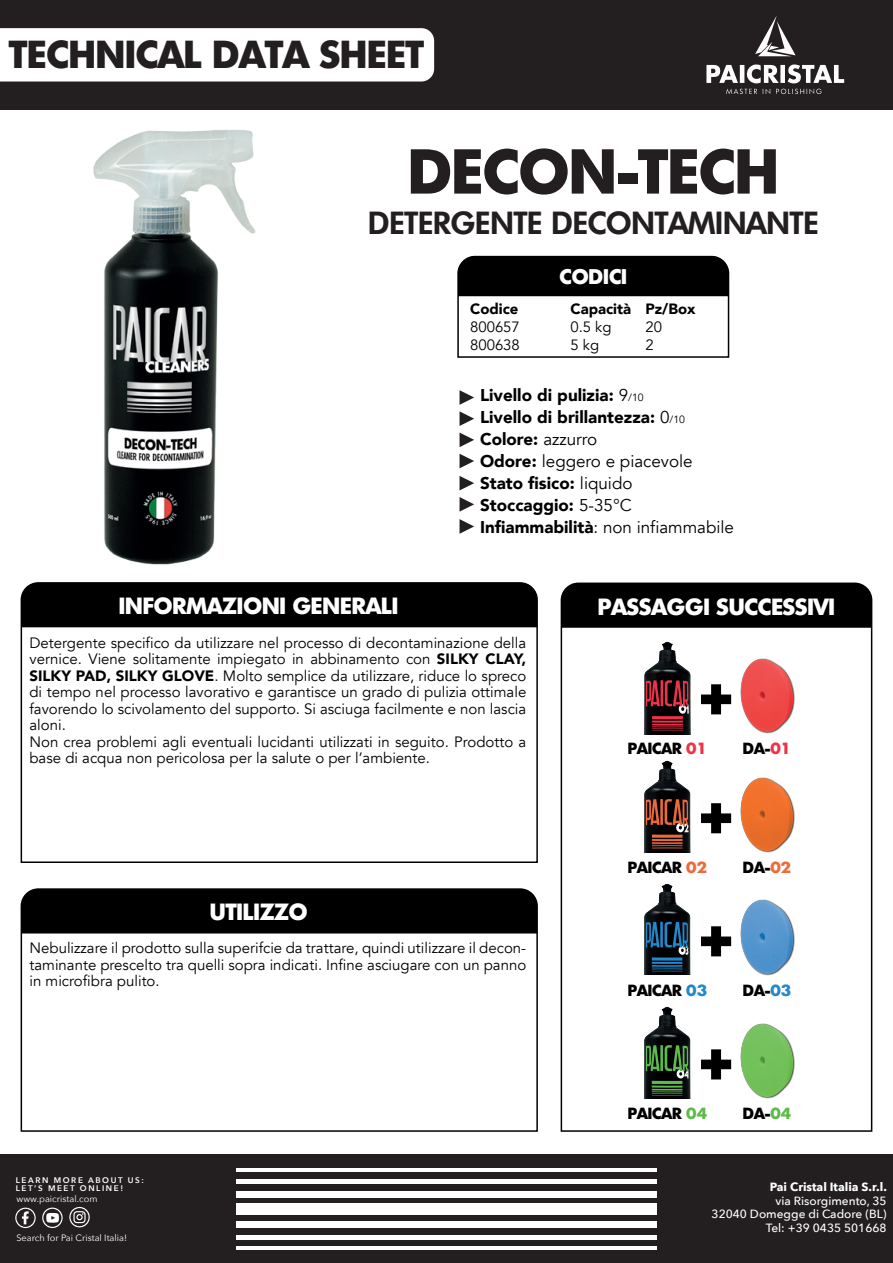
<style>
.page{position:relative;width:893px;height:1263px;background:#fff}
.page>*{position:absolute;margin:0;border:0;box-sizing:border-box;transform-origin:0 0}
.t1{font:800 62.1px "Limerick";color:#000001}
.t2{font:800 61.5px "Limerick";color:#231f20}
.t3{font:800 37.95px "Limerick";color:#231f20}
.t4{font:600 31.2px "Limerick";color:#231f20}
.t5{font:800 22.8px "Limerick";color:#fff}
.t6{font:800 20.7px "Limerick";color:#fff}
.t7{font:900 16.95px/22px "Avenir";color:#000001}
.t8{font:800 15.75px "Limerick";color:#000001}
.t9{font:15px/16.5px "Avenir";color:#000001}
.t10{font:14.85px/17.9px "Avenir";color:#000001}
.t11{font:900 14.85px "Avenir";color:#000001}
.t12{font:500 11.85px/13.5px "Avenir Next";color:#fff;text-align:right}
.t13{font:700 11.85px "Avenir Next";color:#fff}
.t14{font:9.15px "Avenir Next";color:#fff}
.t15{font:600 8.1px/8.1px "Avenir Next";letter-spacing:.2em;color:#fff}
.s1{font-weight:400}
.s2{font-weight:400;font-size:10.5px}
.s3{font-weight:900}
.s4{color:#ed3448}
.s5{color:#ef6939}
.s6{color:#2288c9}
.s7{color:#5dbb48}
</style>
<div class="page">
<div style="left:0;top:0;width:893px;height:110px;background:#231f20"></div>
<div style="left:0;top:28px;width:434px;height:54px;background:#fff"></div>
<img style="left:93px;top:130px;width:163px;height:435px">
<svg style="left:20px;top:582px;width:518px;height:281px"></svg>
<div style="left:21px;top:583px;width:516px;height:44px;background:#000001"></div>
<svg style="left:560px;top:582px;width:313px;height:550px"></svg>
<div style="left:561px;top:583px;width:311px;height:45px;background:#000001"></div>
<svg style="left:459px;top:390px;width:15px;height:15px"></svg>
<svg style="left:459px;top:411px;width:15px;height:15px"></svg>
<svg style="left:459px;top:432px;width:15px;height:15px"></svg>
<svg style="left:459px;top:454px;width:15px;height:14px"></svg>
<svg style="left:459px;top:476px;width:15px;height:14px"></svg>
<svg style="left:459px;top:497px;width:15px;height:15px"></svg>
<svg style="left:459px;top:519px;width:15px;height:15px"></svg>
<svg style="left:20px;top:888px;width:518px;height:244px"></svg>
<div style="left:21px;top:889px;width:516px;height:44px;background:#000001"></div>
<svg style="left:457px;top:255px;width:273px;height:103px"></svg>
<div style="left:0;top:1154px;width:893px;height:109px;background:#231f20"></div>
<svg style="left:755px;top:16px;width:41px;height:40px"></svg>
<svg style="left:706px;top:64px;width:138px;height:30px"></svg>
<div style="left:236px;top:1203px;width:421px;height:11px;background:#fff"></div>
<div style="left:236px;top:1221px;width:421px;height:6px;background:#fff"></div>
<hr style="left:236px;top:1235px;width:421px;height:4px;background:#fff">
<hr style="left:236px;top:1247px;width:421px;height:3px;background:#fff">
<div style="left:236px;top:1191px;width:421px;height:7px;background:#fff"></div>
<hr style="left:236px;top:1179px;width:421px;height:4px;background:#fff">
<hr style="left:236px;top:1169px;width:421px;height:3px;background:#fff">
<svg style="left:69px;top:1207px;width:21px;height:20px"></svg>
<svg style="left:42px;top:1207px;width:21px;height:21px"></svg>
<svg style="left:15px;top:1207px;width:21px;height:21px"></svg>
<img style="left:636px;top:755px;width:63px;height:98px">
<img style="left:735px;top:772px;width:65px;height:84px">
<img style="left:636px;top:636px;width:63px;height:98px">
<img style="left:735px;top:653px;width:65px;height:84px">
<img style="left:636px;top:878px;width:63px;height:96px">
<img style="left:734px;top:895px;width:66px;height:84px">
<img style="left:636px;top:1002px;width:63px;height:97px">
<img style="left:735px;top:1018px;width:65px;height:84px">
<h3 class="t3" style="left:9px;top:29px;width:416px">TECHNICAL DATA SHEET</h3>
<h2 class="t2" style="left:408px;top:131px;width:372px">DECON-TECH</h2>
<h3 class="t4" style="left:368px;top:202px;width:452px">DETERGENTE DECONTAMINANTE</h3>
<p class="t11" style="left:470px;top:296px;width:50px">Codice</p>
<p class="t10" style="left:470px;top:318px;width:51px">800657<br>800638</p>
<h3 class="t6" style="left:560px;top:263px;width:69px">CODICI</h3>
<p class="t11" style="left:570px;top:296px;width:62px">Capacità</p>
<p class="t10" style="left:570px;top:318px;width:43px">0.5 kg<br>5 kg</p>
<p class="t11" style="left:645px;top:296px;width:51px">Pz/Box</p>
<p class="t10" style="left:645px;top:318px;width:18px">20<br>2</p>
<p class="t7" style="left:480px;top:383px;width:256px">Livello di pulizia: <span class="s1">9</span><span class="s2">/10<br></span>Livello di brillantezza: <span class="s1">0</span><span class="s2">/10<br></span>Colore: <span class="s1">azzurro<br></span>Odore: <span class="s1">leggero e piacevole<br></span>Stato fisico: <span class="s1">liquido<br></span>Stoccaggio: <span class="s1">5-35°C<br></span>Infiammabilità<span class="s1">: non infiammabile</span></p>
<h3 class="t5" style="left:119px;top:591px;width:281px">INFORMAZIONI GENERALI</h3>
<p class="t9" style="left:29px;top:635px;width:498px">Detergente specifico da utilizzare nel processo di decontaminazione della vernice. Viene solitamente impiegato in abbinamento con <span class="s3">SILKY CLAY, SILKY PAD, SILKY GLOVE</span>. Molto semplice da utilizzare, riduce lo spreco di tempo nel processo lavorativo e garantisce un grado di pulizia ottimale favorendo lo scivolamento del supporto. Si asciuga facilmente e non lascia aloni.<br>Non crea problemi agli eventuali lucidanti utilizzati in seguito. Prodotto a base di acqua non pericolosa per la salute o per l’ambiente.</p>
<h3 class="t5" style="left:210px;top:897px;width:99px">UTILIZZO</h3>
<p class="t9" style="left:29px;top:940px;width:498px;text-align:justify">Nebulizzare il prodotto sulla superifcie da trattare, quindi utilizzare il decon&shy;taminante prescelto tra quelli sopra indicati. Infine asciugare con un panno in microfibra pulito.</p>
<p class="t15" style="left:16px;top:1176px;width:130px">LEARN MORE ABOUT US:<br>LET’S MEET ONLINE!</p>
<p class="t14" style="left:16px;top:1191px;width:83px">www.paicristal.com</p>
<p class="t14" style="left:16px;top:1229px;width:112px">Search for Pai Cristal Italia!</p>
<h3 class="t5" style="left:598px;top:592px;width:239px">PASSAGGI SUCCESSIVI</h3>
<h1 class="t1" style="left:695px;top:659px;width:43px">+</h1>
<p class="t8" style="left:628px;top:738px;width:81px">PAICAR <span class="s4">01</span></p>
<p class="t8" style="left:743px;top:738px;width:50px">DA-<span class="s4">01</span></p>
<h1 class="t1" style="left:695px;top:778px;width:43px">+</h1>
<p class="t8" style="left:628px;top:856px;width:81px">PAICAR <span class="s5">02</span></p>
<p class="t8" style="left:743px;top:856px;width:50px">DA-<span class="s5">02</span></p>
<h1 class="t1" style="left:695px;top:901px;width:43px">+</h1>
<p class="t8" style="left:628px;top:979px;width:81px">PAICAR <span class="s6">03</span></p>
<p class="t8" style="left:743px;top:979px;width:50px">DA-<span class="s6">03</span></p>
<h1 class="t1" style="left:695px;top:1024px;width:43px">+</h1>
<p class="t8" style="left:628px;top:1103px;width:81px">PAICAR <span class="s7">04</span></p>
<p class="t8" style="left:743px;top:1103px;width:50px">DA-<span class="s7">04</span></p>
<p class="t13" style="left:770px;top:1177px;width:119px">Pai Cristal Italia S.r.l.</p>
<p class="t12" style="left:712px;top:1193px;width:176px">via Risorgimento, 35<br>32040 Domegge di Cadore (BL)<br>Tel: +39 0435 501668</p>
</div>
